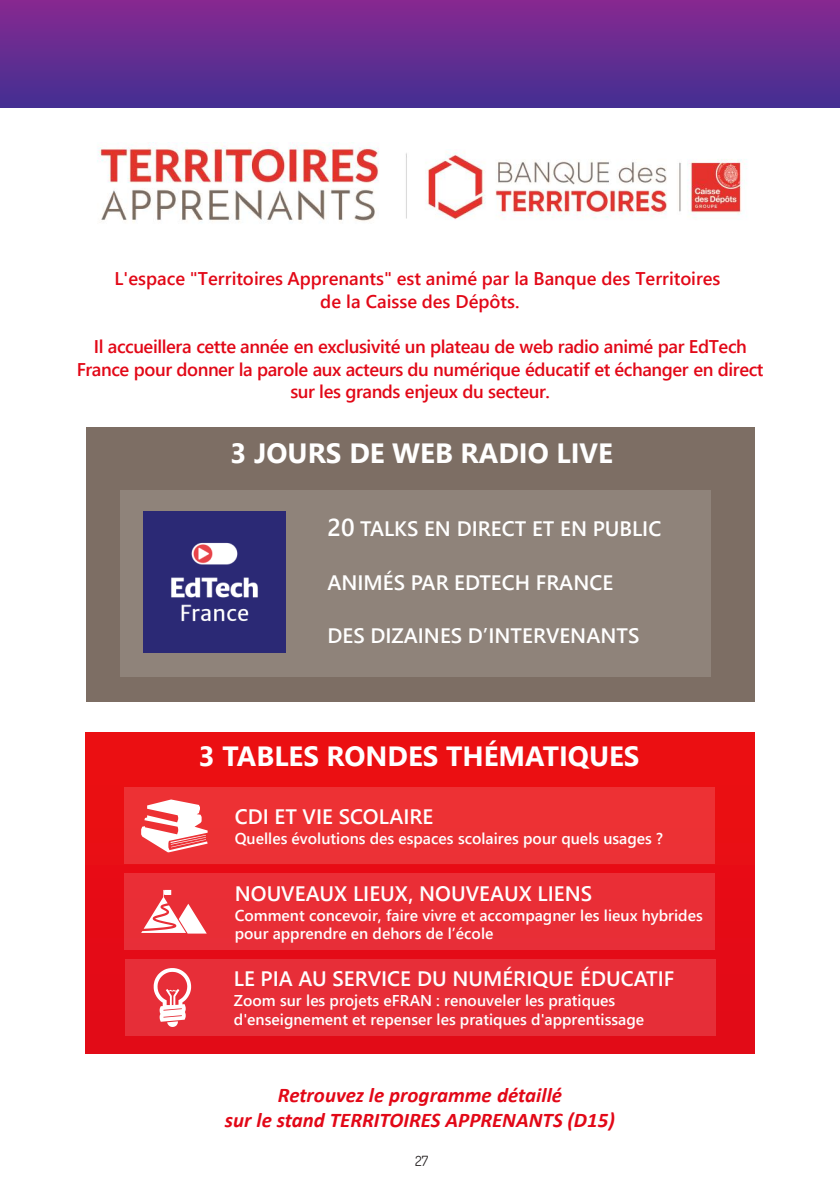
<style>
.page{position:relative;width:840px;height:1191px;background:#fff}
.page>*{position:absolute;margin:0;border:0;box-sizing:border-box;transform-origin:0 0}
.t1{font:700 27.8px "Segoe UI";color:#fff}
.t2{font:600 20.8px "Segoe UI";color:#fff}
.t3{font:italic 700 20.8px/25px "Calibri";color:#e20817;text-align:center}
.t4{font:600 18.4px/22.6px "Segoe UI";letter-spacing:-.02em;color:#e20817;text-align:center}
.t5{font:600 18.4px/22.8px "Segoe UI";color:#e20817;text-align:center}
.t6{font:600 15.6px/18.8px "Segoe UI";color:#fff}
.t7{font:14px "Dosis";color:#231f20}
.s1{font-size:24.4px}
</style>
<div class="page">
<div style="left:0;top:0;width:839px;height:108px;background:linear-gradient(to bottom,#872990,#432f92)"></div>
<img style="left:97px;top:142px;width:310px;height:81px">
<div style="left:85px;top:427px;width:669px;height:275px;background:#7d6e64"></div>
<div style="left:85px;top:733px;width:669px;height:320px;background:#ea0f12"></div>
<img style="left:427px;top:152px;width:320px;height:68px">
<div style="left:125px;top:959px;width:590px;height:76px;background:#e72e38"></div>
<svg style="left:154px;top:968px;width:37px;height:59px"></svg>
<div style="left:124px;top:787px;width:590px;height:77px;background:#ed3134"></div>
<svg style="left:141px;top:799px;width:66px;height:53px"></svg>
<div style="left:124px;top:873px;width:590px;height:77px;background:#e92e36"></div>
<svg style="left:141px;top:890px;width:66px;height:43px"></svg>
<div style="left:120px;top:490px;width:590px;height:186px;background:#8f837a"></div>
<img style="left:143px;top:511px;width:142px;height:142px">
<p class="t5" style="left:114px;top:266px;width:607px">L'espace "Territoires Apprenants" est animé par la Banque des Territoires de la Caisse des Dépôts.</p>
<p class="t4" style="left:77px;top:334px;width:688px">Il accueillera cette année en exclusivité un plateau de web radio animé par EdTech<br>France pour donner la parole aux acteurs du numérique éducatif et échanger en direct sur les grands enjeux du secteur.</p>
<p class="t1" style="left:230px;top:426px;width:384px">3 JOURS DE WEB RADIO LIVE</p>
<p class="t2" style="left:327px;top:508px;width:335px"><span class="s1">20</span> TALKS EN DIRECT ET EN PUBLIC</p>
<p class="t2" style="left:327px;top:563px;width:287px">ANIMÉS PAR EDTECH FRANCE</p>
<p class="t2" style="left:327px;top:616px;width:313px">DES DIZAINES D’INTERVENANTS</p>
<p class="t1" style="left:198px;top:730px;width:442px">3 TABLES RONDES THÉMATIQUES</p>
<p class="t2" style="left:234px;top:797px;width:200px">CDI ET VIE SCOLAIRE</p>
<p class="t6" style="left:234px;top:828px;width:430px">Quelles évolutions des espaces scolaires pour quels usages ?</p>
<p class="t2" style="left:234px;top:873px;width:359px">NOUVEAUX LIEUX, NOUVEAUX LIENS</p>
<p class="t6" style="left:234px;top:904px;width:469px">Comment concevoir, faire vivre et accompagner les lieux hybrides pour apprendre en dehors de l’école</p>
<p class="t2" style="left:234px;top:959px;width:441px">LE PIA AU SERVICE DU NUMÉRIQUE ÉDUCATIF</p>
<p class="t6" style="left:234px;top:990px;width:411px">Zoom sur les projets eFRAN : renouveler les pratiques d'enseignement et repenser les pratiques d'apprentissage</p>
<p class="t3" style="left:225px;top:1081px;width:391px">Retrouvez le programme détaillé<br>sur le stand TERRITOIRES APPRENANTS (D15)</p>
<p class="t7" style="left:415px;top:1151px;width:15px">27</p>
</div>
